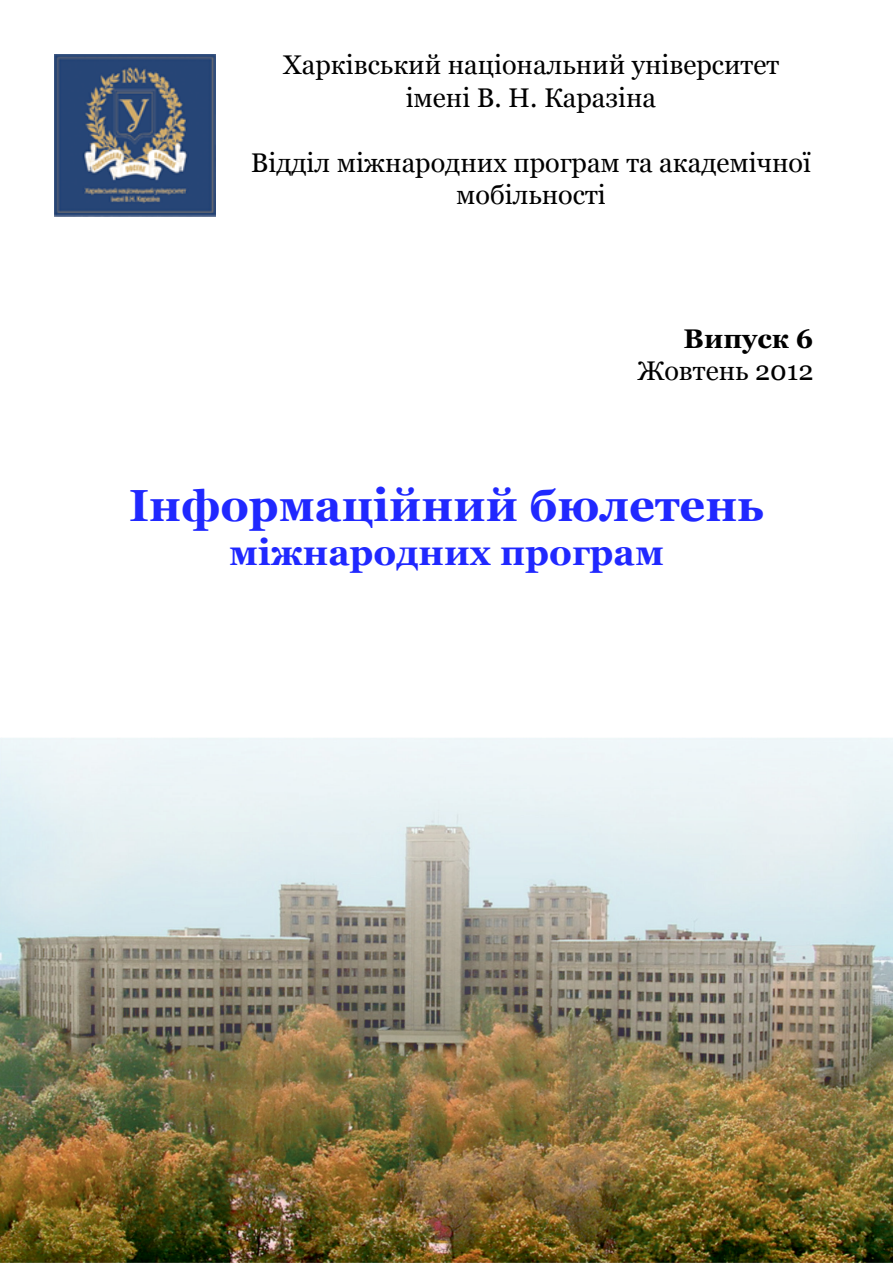
<style>
.page{position:relative;width:893px;height:1263px;background:#fff}
.page>*{position:absolute;margin:0;border:0;box-sizing:border-box;transform-origin:0 0}
.t1{font:700 45px "Georgia";color:#2028ff}
.t2{font:700 36px "Georgia";color:#2028ff}
.t3{font:27px/32.4px "Georgia";color:#000;text-align:center}
.t4{font:700 27px "Georgia";color:#000}
</style>
<div class="page">
<img style="left:54px;top:54px;width:161px;height:163px">
<img style="left:0;top:738px;width:893px;height:525px">
<p class="t3" style="left:283px;top:49px;width:498px">Харківський національний університет</p>
<p class="t3" style="left:406px;top:82px;width:252px">імені В. Н. Каразіна</p>
<p class="t3" style="left:251px;top:147px;width:562px">Відділ міжнародних програм та академічної мобільності</p>
<p class="t4" style="left:684px;top:321px;width:131px">Випуск 6</p>
<p class="t3" style="left:638px;top:355px;width:177px">Жовтень 2012</p>
<p class="t1" style="left:129px;top:477px;width:636px">Інформаційний бюлетень</p>
<p class="t2" style="left:229px;top:529px;width:436px">міжнародних програм</p>
</div>
